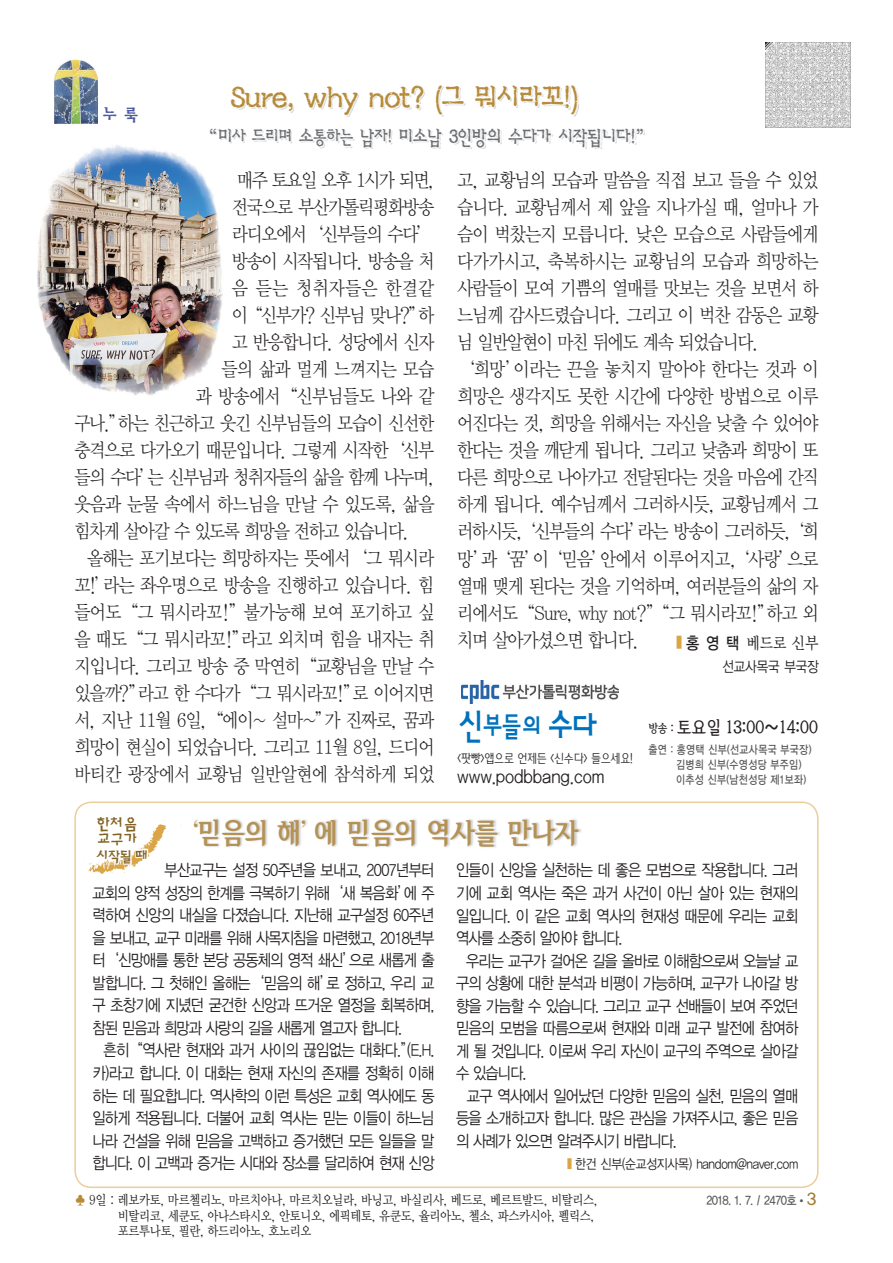
<style>
.page{position:relative;width:893px;height:1263px;background:#fff}
.page>*{position:absolute;margin:0;border:0;box-sizing:border-box;transform-origin:0 0}
.t1{font:34.5px "YDI Pino B";color:#0072bc;scale:.95 1}
.t2{font:30px "YDI Hsang IIM";letter-spacing:-.045em;color:#b68b39;scale:.89 1}
.t3{font:700 28.5px "Korean AMJ";letter-spacing:-.075em;color:#b49255;scale:.9 1}
.t4{font:19.5px/27px "YDIY Mj O320";letter-spacing:-.065em;color:#231f20;scale:.88 1}
.t5{font:19.5px "YDIY Mj O320";letter-spacing:-.035em;color:#231f20;scale:.88 1}
.t6{font:19.5px "YDI Hsang IIM";letter-spacing:-.03em;color:#6c6d70;scale:.89 1}
.t7{font:19.5px "YDIY Mj O320";letter-spacing:-.045em;color:#231f20;scale:.88 1}
.t8{font:19.5px "YDIY Mj O320";letter-spacing:-.04em;color:#231f20;scale:.88 1}
.t9{font:19.5px "YDIY Mj O320";letter-spacing:-.09em;color:#231f20;scale:.88 1}
.t10{font:19.5px "YDIY Mj O320";letter-spacing:.015em;color:#231f20;scale:.88 1}
.t11{font:500 18px "Korean KG";letter-spacing:-.075em;color:#231f20;scale:.88 1}
.t12{font:300 18px "Korean HAN";letter-spacing:-.005em;color:#231f20;scale:.86 1}
.t13{font:16.5px/22.5px "YDIYGO320";letter-spacing:-.05em;color:#231f20;text-align:justify;scale:.87 1}
.t14{font:16.5px "YDIY Mj O330";color:#231f20;scale:.87 1}
.t15{font:16.5px "YDI Hsang IIB";color:#4d5a9e}
.t16{font:500 15px/16.5px "Korean BB";letter-spacing:-.1em;color:#826222}
.t17{font:14.7px "YDIYGO320";letter-spacing:-.01em;color:#231f20;scale:.85 1}
.t18{font:13.5px/15.5px "YDIY Mj O330";letter-spacing:-.03em;color:#231f20;scale:.87 1}
.t19{font:13.5px "YDIYGO320";letter-spacing:-.02em;color:#231f20;scale:.87 1}
.t20{font:500 13.5px "Korean BB";color:#826222}
.t21{font:300 12px "Korean HAN";letter-spacing:-.03em;color:#231f20;scale:.84 1}
.t22{font:700 12px "Korean GD";letter-spacing:-.1em;color:#57585a;scale:.87 1}
.t23{font:700 11.25px/15px "Korean GD";letter-spacing:-.03em;color:#57585a;scale:.86 1}
.t24{font:700 4.2px "Korean GD";color:#57585a}
.s1{font-size:18px}
.s2{font-family:"YDIY Mj O320";font-size:28.8px;color:#daa546}
.s3{font-family:"YDIYGO330"}
.s4{font-size:27px}
.s5{font-size:12px}
.s6{font-family:"YDIY Mj O320";font-size:24px;color:#daa546}
.s7{color:#b68b39}
.s8{font-size:16.5px;color:#a47d33}
</style>
<div class="page">
<img style="left:765px;top:43px;width:85px;height:85px">
<img style="left:54px;top:60px;width:43px;height:63px">
<div style="left:74px;top:801px;width:745px;height:387px;border:2px solid #edcd9a;border-radius:16px"></div>
<img style="left:194px;top:818px;width:388px;height:30px">
<img style="left:233px;top:87px;width:346px;height:29px">
<img style="left:596px;top:130px;width:48px;height:19px">
<img style="left:211px;top:129px;width:385px;height:20px">
<img style="left:37px;top:138px;width:188px;height:257px">
<img style="left:461px;top:680px;width:158px;height:23px">
<svg style="left:84px;top:824px;width:82px;height:50px"></svg>
<p class="t15" style="left:103px;top:106px;width:37px">누 룩</p>
<h2 class="t2" style="left:230px;top:84px;width:392px">Sure, why not? (그 뭐시라꼬!)</h2>
<p class="t6" style="left:201px;top:128px;width:509px">“미<span class="s1">사 드리며</span> 소<span class="s1">통하는</span> 남<span class="s1">자!</span> 미소남 3인방의 수다가 시작됩니다!”</p>
<p class="t9" style="left:237px;top:171px;width:226px">매주 토요일 오후 1시가 되면,</p>
<p class="t4" style="left:232px;top:194px;width:232px">전국으로 부산가톨릭평화방송</p>
<p class="t4" style="left:232px;top:221px;width:232px">라디오에서‘신부들의 수다’</p>
<p class="t4" style="left:232px;top:248px;width:232px">방송이 시작됩니다. 방송을 처</p>
<p class="t10" style="left:232px;top:279px;width:232px">음 듣는 청취자들은 한결같</p>
<p class="t4" style="left:232px;top:302px;width:232px">이“신부가? 신부님 맞나?”하</p>
<p class="t4" style="left:232px;top:329px;width:232px">고 반응합니다. 성당에서 신자</p>
<p class="t5" style="left:221px;top:360px;width:244px">들의 삶과 멀게 느껴지는 모습</p>
<p class="t5" style="left:196px;top:387px;width:273px">과 방송에서“신부님들도 나와 같</p>
<p class="t4" style="left:74px;top:410px;width:410px">구나.”하는 친근하고 웃긴 신부님들의 모습이 신선한</p>
<p class="t4" style="left:74px;top:437px;width:411px">충격으로 다가오기 때문입니다. 그렇게 시작한‘신부</p>
<p class="t4" style="left:74px;top:464px;width:411px">들의 수다’는 신부님과 청취자들의 삶을 함께 나누며,</p>
<p class="t8" style="left:74px;top:495px;width:411px">웃음과 눈물 속에서 하느님을 만날 수 있도록, 삶을</p>
<p class="t4" style="left:74px;top:518px;width:382px">힘차게 살아갈 수 있도록 희망을 전하고 있습니다.</p>
<p class="t4" style="left:87px;top:545px;width:396px">올해는 포기보다는 희망하자는 뜻에서‘그 뭐시라</p>
<p class="t7" style="left:74px;top:576px;width:410px">꼬!’라는 좌우명으로 방송을 진행하고 있습니다. 힘</p>
<p class="t5" style="left:74px;top:603px;width:411px">들어도“그 뭐시라꼬!”불가능해 보여 포기하고 싶</p>
<p class="t4" style="left:74px;top:626px;width:411px">을 때도“그 뭐시라꼬!”라고 외치며 힘을 내자는 취</p>
<p class="t4" style="left:74px;top:653px;width:410px">지입니다. 그리고 방송 중 막연히“교황님을 만날 수</p>
<p class="t4" style="left:74px;top:680px;width:411px">있을까?”라고 한 수다가“그 뭐시라꼬!”로 이어지면</p>
<p class="t4" style="left:74px;top:707px;width:410px">서, 지난 11월 6일,“에이~ 설마~”가 진짜로, 꿈과</p>
<p class="t4" style="left:74px;top:734px;width:411px">희망이 현실이 되었습니다. 그리고 11월 8일, 드디어</p>
<p class="t5" style="left:74px;top:765px;width:411px">바티칸 광장에서 교황님 일반알현에 참석하게 되었</p>
<p class="t4" style="left:457px;top:167px;width:412px">고, 교황님의 모습과 말씀을 직접 보고 들을 수 있었 습니다. 교황님께서 제 앞을 지나가실 때, 얼마나 가 슴이 벅찼는지 모릅니다. 낮은 모습으로 사람들에게 다가가시고, 축복하시는 교황님의 모습과 희망하는 사람들이 모여 기쁨의 열매를 맛보는 것을 보면서 하 느님께 감사드렸습니다. 그리고 이 벅찬 감동은 교황 님 일반알현이 마친 뒤에도 계속 되었습니다. ‘희망’이라는 끈을 놓치지 말아야 한다는 것과 이 희망은 생각지도 못한 시간에 다양한 방법으로 이루 어진다는 것, 희망을 위해서는 자신을 낮출 수 있어야 한다는 것을 깨닫게 됩니다. 그리고 낮춤과 희망이 또 다른 희망으로 나아가고 전달된다는 것을 마음에 간직 하게 됩니다. 예수님께서 그러하시듯, 교황님께서 그 러하시듯,‘신부들의 수다’라는 방송이 그러하듯,‘희 망’과‘꿈’이‘믿음’안에서 이루어지고,‘사랑’으로 열매 맺게 된다는 것을 기억하며, 여러분들의 삶의 자 리에서도“Sure, why not?”“그 뭐시라꼬!”하고 외 치며 살아가셨으면 합니다.</p>
<p class="t14" style="left:674px;top:634px;width:168px"><span class="s2">■</span><span class="s3">홍영 택</span> 베드로 신부</p>
<p class="t17" style="left:723px;top:658px;width:114px">선교사목국 부국장</p>
<h1 class="t1" style="left:458px;top:706px;width:149px">신<span class="s4">부들의</span> 수다</h1>
<p class="t21" style="left:457px;top:752px;width:211px">&lt;팟빵&gt;앱으로 언제든 &lt;신수다&gt; 들으세요!</p>
<p class="t12" style="left:457px;top:766px;width:173px">www.podbbang.com</p>
<p class="t11" style="left:648px;top:718px;width:196px"><span class="s5">방송 :</span> 토요일 13:00∼14:00</p>
<p class="t23" style="left:676px;top:742px;width:160px;text-indent:-28px">출연 : 홍영택 신부(선교사목국 부국장) 김병희 신부(수영성당 부주임) 이추성 신부(남천성당 제1보좌)</p>
<p class="t16" style="left:96px;top:816px;width:43px">한처음 교구가</p>
<p class="t20" style="left:96px;top:849px;width:54px">시작될 때</p>
<h3 class="t3" style="left:173px;top:818px;width:453px">‘믿음의 해’에 믿음의 역사를 만나자</h3>
<p class="t13" style="left:92px;top:859px;width:395px;text-indent:72px">부산교구는 설정 50주년을 보내고, 2007년부터 교회의 양적 성장의 한계를 극복하기 위해‘새 복음화’에 주 력하여 신앙의 내실을 다졌습니다. 지난해 교구설정 60주년 을 보내고, 교구 미래를 위해 사목지침을 마련했고, 2018년부 터‘신망애를 통한 본당 공동체의 영적 쇄신’으로 새롭게 출 발합니다. 그 첫해인 올해는‘믿음의 해’로 정하고, 우리 교 구 초창기에 지녔던 굳건한 신앙과 뜨거운 열정을 회복하며, 참된 믿음과 희망과 사랑의 길을 새롭게 열고자 합니다.</p>
<p class="t13" style="left:92px;top:1039px;width:395px;text-indent:11px">흔히“역사란 현재와 과거 사이의 끊임없는 대화다.”(E.H. 카)라고 합니다. 이 대화는 현재 자신의 존재를 정확히 이해 하는 데 필요합니다. 역사학의 이런 특성은 교회 역사에도 동 일하게 적용됩니다. 더불어 교회 역사는 믿는 이들이 하느님 나라 건설을 위해 믿음을 고백하고 증거했던 모든 일들을 말 합니다. 이 고백과 증거는 시대와 장소를 달리하여 현재 신앙</p>
<p class="t13" style="left:456px;top:859px;width:395px">인들이 신앙을 실천하는 데 좋은 모범으로 작용합니다. 그러 기에 교회 역사는 죽은 과거 사건이 아닌 살아 있는 현재의 일입니다. 이 같은 교회 역사의 현재성 때문에 우리는 교회 역사를 소중히 알아야 합니다.</p>
<p class="t13" style="left:456px;top:949px;width:395px;text-indent:10px">우리는 교구가 걸어온 길을 올바로 이해함으로써 오늘날 교 구의 상황에 대한 분석과 비평이 가능하며, 교구가 나아갈 방 향을 가늠할 수 있습니다. 그리고 교구 선배들이 보여 주었던 믿음의 모범을 따름으로써 현재와 미래 교구 발전에 참여하 게 될 것입니다. 이로써 우리 자신이 교구의 주역으로 살아갈 수 있습니다.</p>
<p class="t13" style="left:456px;top:1085px;width:395px;text-indent:11px">교구 역사에서 일어났던 다양한 믿음의 실천, 믿음의 열매 등을 소개하고자 합니다. 많은 관심을 가져주시고, 좋은 믿음 의 사례가 있으면 알려주시기 바랍니다.</p>
<p class="t19" style="left:565px;top:1156px;width:269px"><span class="s6">■</span> 한건 신부(순교성지사목) handom@naver.com</p>
<p class="t18" style="left:74px;top:1193px;width:604px"><span class="s7">♣</span> 9일 : 레보카토, 마르첼리노, 마르치아나, 마르치오닐라, 바닝고, 바실리사, 베드로, 베르트발드, 비탈리스,</p>
<p class="t24" style="left:800px;top:1198px;width:19px">● <span class="s8">3</span></p>
<p class="t18" style="left:118px;top:1208px;width:550px">비탈리코, 세쿤도, 아나스타시오, 안토니오, 에픽테토, 유쿤도, 율리아노, 첼소, 파스카시아, 펠릭스, 포르투나토, 필란, 하드리아노, 호노리오</p>
<p class="t22" style="left:706px;top:1194px;width:106px">2018. 1. 7. / 2470호</p>
</div>
